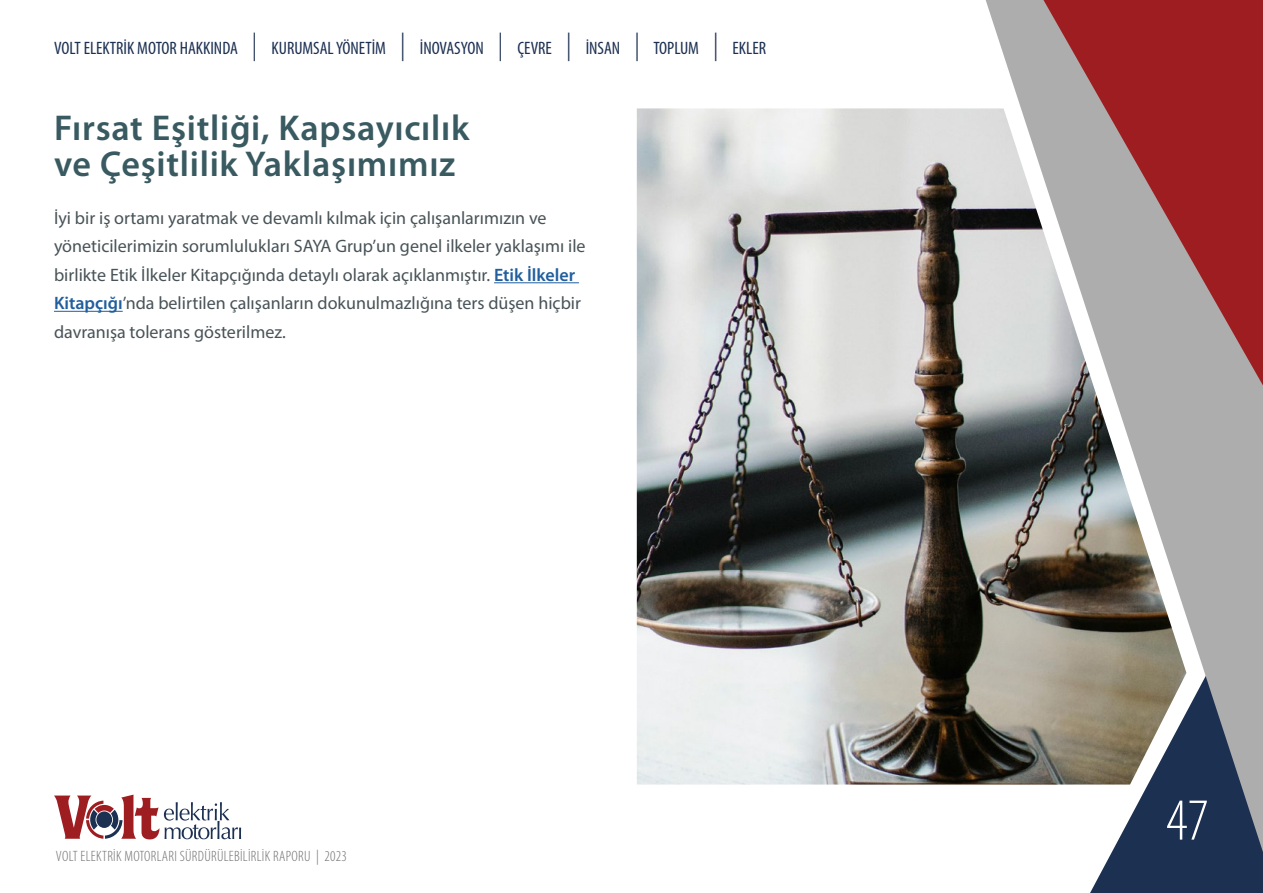
<style>
.page{position:relative;width:1263px;height:893px;background:#fff}
.page>*{position:absolute;margin:0;border:0;box-sizing:border-box;transform-origin:0 0}
.t1{font:300 condensed 60px "Myriad Pro";color:#fff}
.t2{font:600 36px/36px "Myriad Pro";letter-spacing:.02em;color:#385a60}
.t3{font:18px/28.5px "Myriad Pro";color:#485357}
.t4{font:condensed 18px "Myriad Pro";color:#1c3052}
.t5{font:300 condensed 15px "Myriad Pro";letter-spacing:.02em;color:#6f6f6f}
.s1{font-weight:300;font-size:28.5px}
.s2{font-weight:600;color:#215e9e}
</style>
<div class="page">
<hr style="left:494px;top:282px;width:85px;height:1px;background:#215e9e">
<hr style="left:54px;top:311px;width:69px;height:1px;background:#215e9e">
<img style="left:637px;top:108px;width:341px;height:676px">
<svg style="left:978px;top:0;width:285px;height:893px"></svg>
<svg style="left:1030px;top:0;width:233px;height:421px;background:#aa7374"></svg>
<svg style="left:54px;top:795px;width:187px;height:44px"></svg>
<p class="t4" style="left:54px;top:37px;width:714px">VOLT ELEKTRİK MOTOR HAKKINDA <span class="s1">|</span> KURUMSAL YÖNETİM <span class="s1">|</span> İNOVASYON <span class="s1">|</span> ÇEVRE <span class="s1">|</span> İNSAN <span class="s1">|</span> TOPLUM <span class="s1">|</span> EKLER</p>
<h2 class="t2" style="left:54px;top:109px;width:417px">Fırsat Eşitliği, Kapsayıcılık ve Çeşitlilik Yaklaşımımız</h2>
<p class="t3" style="left:54px;top:203px;width:533px">İyi bir iş ortamı yaratmak ve devamlı kılmak için çalışanlarımızın ve yöneticilerimizin sorumlulukları SAYA Grup’un genel ilkeler yaklaşımı ile birlikte Etik İlkeler Kitapçığında detaylı olarak açıklanmıştır. <span class="s2">Etik İlkeler Kitapçığı</span>’nda belirtilen çalışanların dokunulmazlığına ters düşen hiçbir davranışa tolerans gösterilmez.</p>
<p class="t5" style="left:56px;top:848px;width:293px">VOLT ELEKTRİK MOTORLARI SÜRDÜRÜLEBİLİRLİK RAPORU | 2023</p>
<h1 class="t1" style="left:1166px;top:788px;width:45px">47</h1>
</div>
